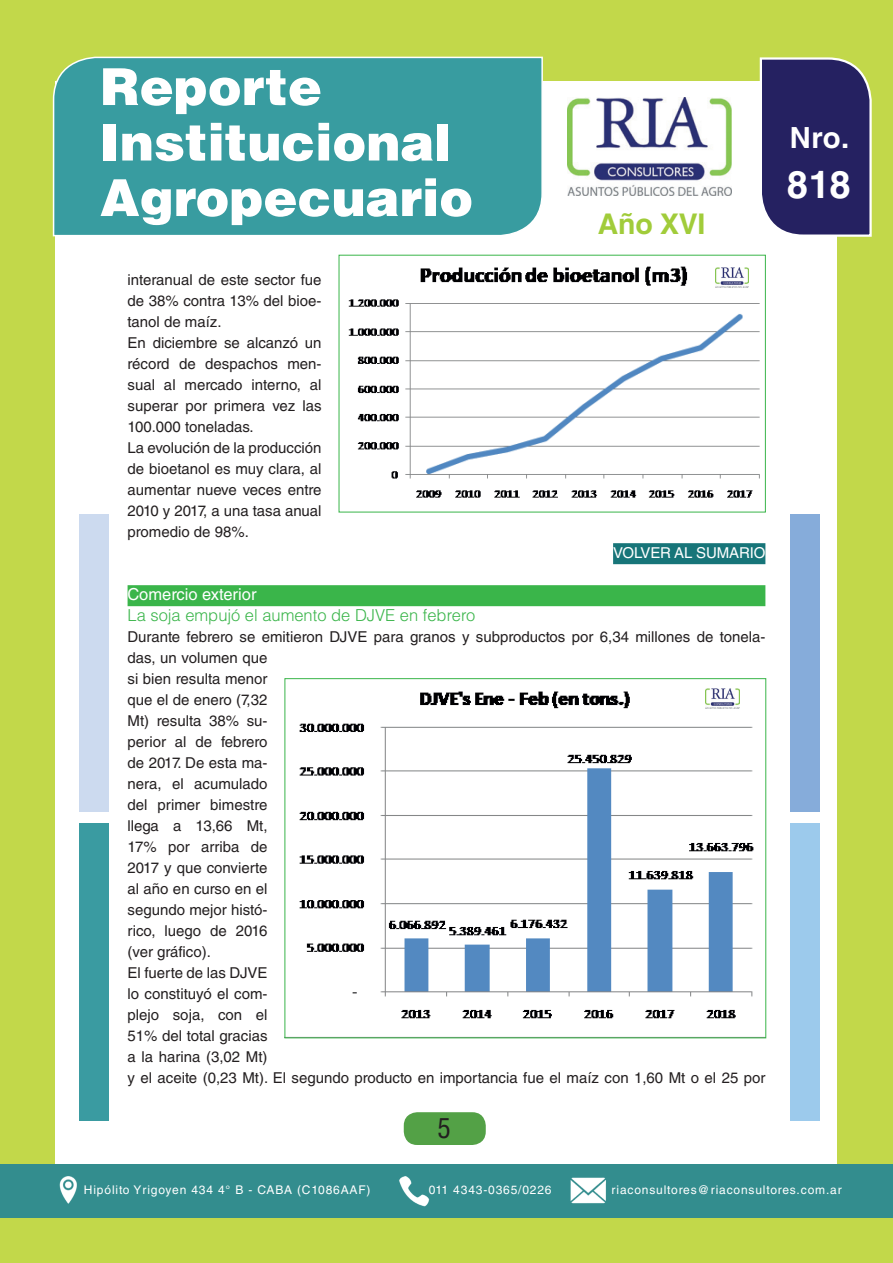
<style>
.page{position:relative;width:893px;height:1263px;background:#c2d84a}
.page>*{position:absolute;margin:0;border:0;box-sizing:border-box;transform-origin:0 0}
.t1{font:900 51px/55.5px "Helvetica LT Std";color:#fff}
.t2{font:700 38.1px "Helvetica LT Std";color:#fff}
.t3{font:700 29.1px "Helvetica LT Std";color:#fff}
.t4{font:700 28.5px "Helvetica LT Std";color:#a1cc3a}
.t5{font:condensed 27px "Helvetica LT Std";color:#231f20}
.t6{font:300 16.5px "Helvetica LT Std";color:#3ab54a}
.t7{font:16.5px "Helvetica LT Std";color:#fff}
.t8{font:15px/21px "Helvetica LT Std";color:#231f20}
.t9{font:15px "Helvetica LT Std";letter-spacing:-.01em;color:#fff}
.t10{font:12px "Helvetica LT Std";letter-spacing:.07em;color:#fff}
.s1{font-style:inherit}
</style>
<div class="page">
<div style="left:56px;top:81px;width:781px;height:1094px;background:#fff"></div>
<img style="left:568px;top:98px;width:164px;height:97px">
<div style="left:79px;top:514px;width:29px;height:297px;background:#ccdaef"></div>
<div style="left:79px;top:823px;width:29px;height:298px;background:#3a9ba1"></div>
<div style="left:790px;top:514px;width:30px;height:297px;background:#86acda"></div>
<div style="left:790px;top:823px;width:30px;height:298px;background:#9ccaec"></div>
<div style="left:52px;top:56px;width:492px;height:181px;background:#389ca0"></div>
<svg style="left:759px;top:56px;width:114px;height:182px;background:#3e3b6d"></svg>
<div style="left:0;top:1164px;width:893px;height:54px;background:#338d8e"></div>
<img style="left:50px;top:1166px;width:40px;height:43px">
<img style="left:566px;top:1170px;width:46px;height:39px">
<img style="left:394px;top:1169px;width:40px;height:37px">
<div style="left:404px;top:1112px;width:82px;height:33px;background:#53a146;border-radius:14px"></div>
<div style="left:613px;top:543px;width:152px;height:21px;background:#177579"></div>
<div style="left:128px;top:585px;width:637px;height:21px;background:#3ab54a"></div>
<img style="left:348px;top:266px;width:412px;height:232px">
<img style="left:715px;top:268px;width:34px;height:20px">
<img style="left:299px;top:688px;width:455px;height:331px">
<img style="left:706px;top:689px;width:33px;height:20px">
<h1 class="t1" style="left:100px;top:58px;width:375px">Reporte<br>Institucional<br>Agropecuario</h1>
<p class="t8" style="left:128px;top:269px;width:196px">interanual de este sector fue de 38% contra 13% del bioe&shy;tanol de maíz.<br>En diciembre se alcanzó un récord de despachos men&shy;sual al mercado interno, al superar por primera vez las<br>100.000 toneladas.<br>La evolución de la producción de bioetanol es muy clara, al aumentar nueve veces entre<br>2010 y 2017, a una tasa anual promedio de 98%.</p>
<h3 class="t4" style="left:598px;top:206px;width:109px">Año <span class="s1">XVI</span></h3>
<p class="t9" style="left:613px;top:544px;width:154px">VOLVER AL SUMARIO</p>
<p class="t7" style="left:128px;top:585px;width:131px">Comercio exterior</p>
<p class="t6" style="left:128px;top:605px;width:349px">La soja empujó el aumento de DJVE en febrero</p>
<p class="t8" style="left:128px;top:626px;width:639px">Durante febrero se emitieron DJVE para granos y subproductos por 6,34 millones de tonela&shy;das, un volumen que<br>si bien resulta menor<br>que el de enero (7,32<br>Mt) resulta 38% su-<br>perior al de febrero<br>de 2017. De esta ma-<br>nera, el acumulado<br>del primer bimestre<br>llega a 13,66 Mt,<br>17% por arriba de<br>2017 y que convierte<br>al año en curso en el<br>segundo mejor histó-<br>rico, luego de 2016<br>(ver gráfico).<br>El fuerte de las DJVE<br>lo constituyó el com-<br>plejo soja, con el<br>51% del total gracias<br>a la harina (3,02 Mt)<br>y el aceite (0,23 Mt). El segundo producto en importancia fue el maíz con 1,60 Mt o el 25 por</p>
<h3 class="t5" style="left:437px;top:1111px;width:15px">5</h3>
<h3 class="t3" style="left:790px;top:120px;width:61px">Nro.</h3>
<h2 class="t2" style="left:787px;top:161px;width:65px">818</h2>
<p class="t10" style="left:84px;top:1183px;width:288px">Hipólito Yrigoyen 434 4° B - CABA (C1086AAF)</p>
<p class="t10" style="left:429px;top:1183px;width:124px">011 4343-0365/0226</p>
<p class="t10" style="left:611px;top:1183px;width:232px">riaconsultores@riaconsultores.com.ar</p>
</div>
